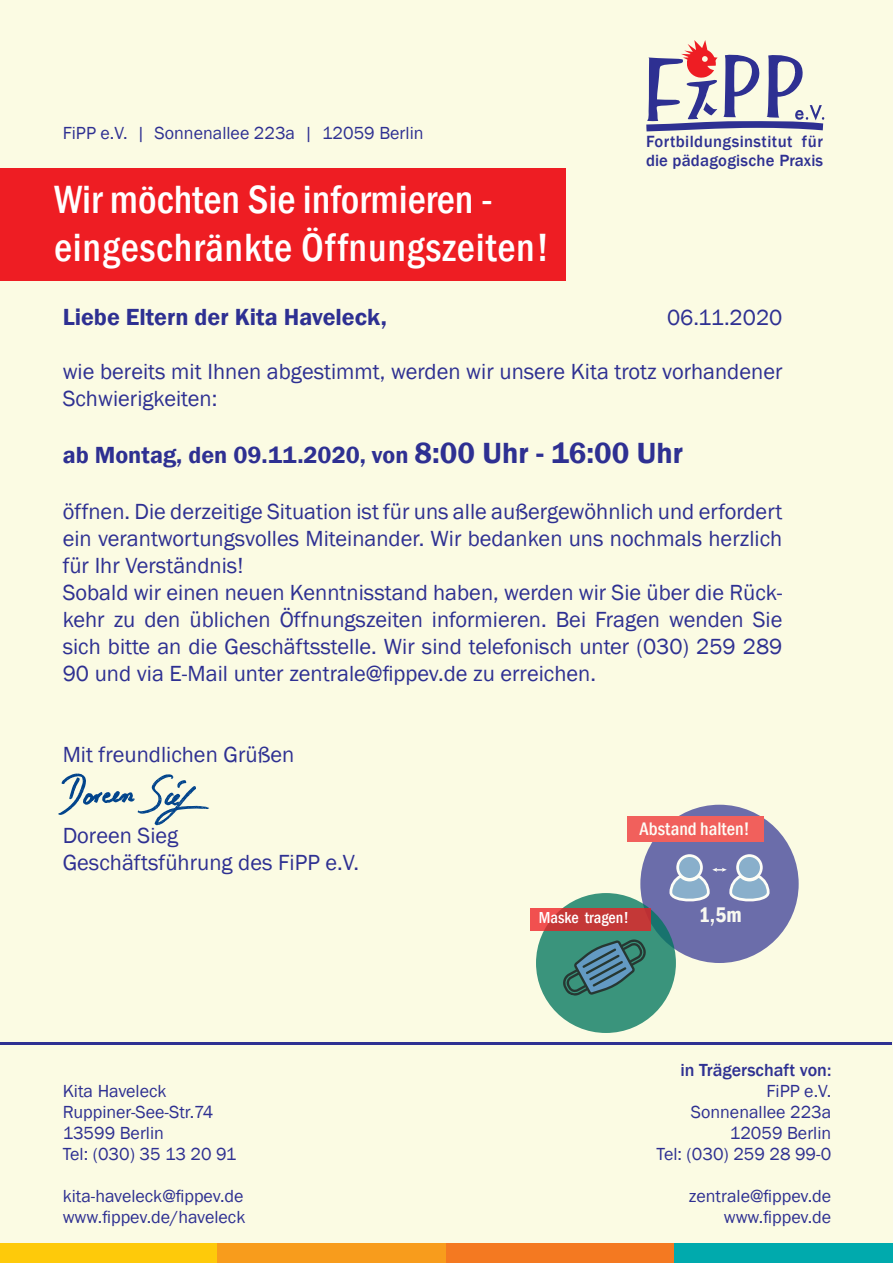
<style>
.page{position:relative;width:893px;height:1263px;background:#fbfbe3}
.page>*{position:absolute;margin:0;border:0;box-sizing:border-box;transform-origin:0 0}
.t1{font:500 condensed 40.5px "Franklin Gothic";letter-spacing:.02em;color:#fff}
.t2{font:500 condensed 40.5px "Franklin Gothic";color:#fff}
.t3{font:600 24px "Franklin Gothic";color:#2e3092}
.t4{font:22.5px/27px "Franklin Gothic";color:#2e3092;text-align:justify}
.t5{font:600 condensed 21.75px "Franklin Gothic";color:#f7f7f7}
.t6{font:500 condensed 18.6px "Franklin Gothic";color:#fff}
.Absatzformat_1{font:18px "Franklin Gothic";color:#2e3092}
.Absatzformat_1-2{font:500 18px "Franklin Gothic";color:#2e3092}
.t7{font:500 16.65px/19px "Franklin Gothic";letter-spacing:.025em;color:#2e3092}
.t8{font:500 condensed 16.35px "Franklin Gothic";color:#fff}
.s1{font-size:30px}
</style>
<div class="page">
<div style="left:0;top:168px;width:566px;height:113px;background:#ee1d23"></div>
<hr style="left:1px;top:1041px;width:891px;height:3px;background:#2e3092">
<svg style="left:646px;top:40px;width:179px;height:91px"></svg>
<div style="left:0;top:1244px;width:218px;height:19px;background:#feca0a"></div>
<div style="left:218px;top:1244px;width:228px;height:19px;background:#f89c1c"></div>
<div style="left:446px;top:1244px;width:228px;height:19px;background:#f47921"></div>
<div style="left:675px;top:1244px;width:218px;height:19px;background:#00aaad"></div>
<div style="left:640px;top:805px;width:159px;height:158px;background:#6b6daa;border-radius:50%"></div>
<div style="left:627px;top:816px;width:136px;height:25px;background:#f1605c"></div>
<svg style="left:678px;top:855px;width:23px;height:24px"></svg>
<div style="left:676px;top:854px;width:27px;height:27px;border:3px solid #fff;border-radius:50%"></div>
<svg style="left:738px;top:855px;width:23px;height:24px"></svg>
<div style="left:736px;top:854px;width:27px;height:27px;border:3px solid #fff;border-radius:50%"></div>
<svg style="left:669px;top:868px;width:101px;height:34px"></svg>
<svg style="left:58px;top:773px;width:151px;height:52px"></svg>
<div style="left:536px;top:893px;width:140px;height:140px;background:#3a947c;border-radius:50%"></div>
<svg style="left:563px;top:939px;width:83px;height:57px"></svg>
<svg style="left:530px;top:908px;width:121px;height:23px;background:#cb3c3b"></svg>
<p class="Absatzformat_1" style="left:63px;top:122px;width:362px">FiPP e.V. | Sonnenallee 223a | 12059 Berlin</p>
<p class="t2" style="left:54px;top:173px;width:440px">Wir möchten Sie informieren -</p>
<p class="t1" style="left:54px;top:221px;width:497px">eingeschränkte Öffnungszeiten!</p>
<p class="t7" style="left:646px;top:132px;width:178px">Fortbildungsinstitut für die pädagogische Praxis</p>
<p class="t3" style="left:63px;top:303px;width:326px">Liebe Eltern der Kita Haveleck,</p>
<p class="t4" style="left:667px;top:305px;width:117px">06.11.2020</p>
<p class="t4" style="left:63px;top:359px;width:721px">wie bereits mit Ihnen abgestimmt, werden wir unsere Kita trotz vorhandener<br>Schwierigkeiten:</p>
<p class="t3" style="left:63px;top:441px;width:622px">ab Montag, den 09.11.2020, von <span class="s1">8:00 Uhr - 16:00 Uhr</span></p>
<p class="t4" style="left:63px;top:499px;width:721px">öffnen. Die derzeitige Situation ist für uns alle außergewöhnlich und erfordert ein verantwortungsvolles Miteinander. Wir bedanken uns nochmals herzlich für Ihr Verständnis!</p>
<p class="t4" style="left:63px;top:580px;width:721px">Sobald wir einen neuen Kenntnisstand haben, werden wir Sie über die Rück&shy;kehr zu den üblichen Öffnungszeiten informieren. Bei Fragen wenden Sie sich bitte an die Geschäftsstelle. Wir sind telefonisch unter (030) 259 289<br>90 und via E-Mail unter zentrale@fippev.de zu erreichen.</p>
<p class="t4" style="left:63px;top:742px;width:233px">Mit freundlichen Grüßen</p>
<p class="t4" style="left:63px;top:823px;width:117px">Doreen Sieg</p>
<p class="t4" style="left:63px;top:850px;width:298px">Geschäftsführung des FiPP e.V.</p>
<p class="Absatzformat_1" style="left:63px;top:1079px;width:105px">Kita Haveleck</p>
<p class="Absatzformat_1" style="left:63px;top:1100px;width:152px">Ruppiner-See-Str.74</p>
<p class="Absatzformat_1" style="left:63px;top:1121px;width:103px">13599 Berlin</p>
<p class="Absatzformat_1" style="left:63px;top:1142px;width:175px">Tel: (030) 35 13 20 91</p>
<p class="Absatzformat_1" style="left:63px;top:1184px;width:182px">kita-haveleck@fippev.de</p>
<p class="Absatzformat_1" style="left:63px;top:1205px;width:184px">www.fippev.de/haveleck</p>
<p class="t6" style="left:640px;top:816px;width:112px">Abstand halten!</p>
<p class="t8" style="left:539px;top:907px;width:92px">Maske tragen!</p>
<p class="t5" style="left:699px;top:900px;width:45px">1,5m</p>
<p class="Absatzformat_1-2" style="left:680px;top:1058px;width:152px">in Trägerschaft von:</p>
<p class="Absatzformat_1" style="left:766px;top:1079px;width:66px">FiPP e.V.</p>
<p class="Absatzformat_1" style="left:691px;top:1100px;width:142px">Sonnenallee 223a</p>
<p class="Absatzformat_1" style="left:730px;top:1121px;width:103px">12059 Berlin</p>
<p class="Absatzformat_1" style="left:657px;top:1142px;width:176px">Tel: (030) 259 28 99-0</p>
<p class="Absatzformat_1" style="left:689px;top:1184px;width:144px">zentrale@fippev.de</p>
<p class="Absatzformat_1" style="left:724px;top:1205px;width:109px">www.fippev.de</p>
</div>
